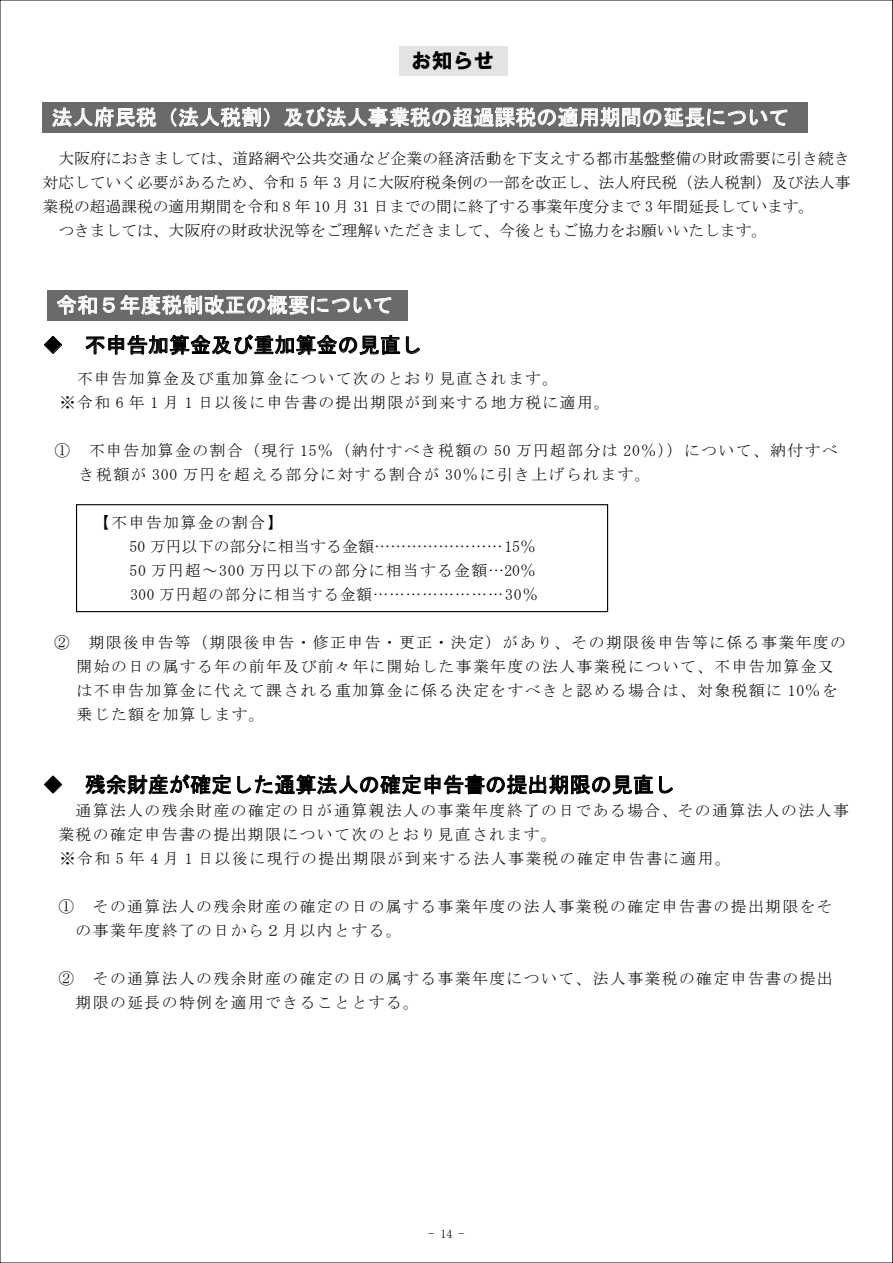
<style>
.page{position:relative;width:893px;height:1263px;background:#fff}
.page>*{position:absolute;margin:0;border:0;box-sizing:border-box;transform-origin:0 0}
.t1{font:21px "MS Gothic";letter-spacing:.005em;color:#fff}
.t2{font:21px "MS Gothic";letter-spacing:.005em;color:#000}
.t3{font:21px "HG Soei Kakugothic UB";color:#000}
.t4{font:15.75px/24px "MS Mincho";letter-spacing:.09em;color:#000}
.t5{font:15.75px "MS Mincho";color:#000}
.t6{font:15.75px "MS Mincho";letter-spacing:.005em;color:#000}
.t7{font:12px "MS Mincho";color:#000}
.s1{font-family:"MS Mincho"}
</style>
<div class="page">
<div style="left:43px;top:102px;width:765px;height:31px;background:#6b6a6a"></div>
<svg style="left:52px;top:107px;width:104px;height:20px"></svg>
<svg style="left:171px;top:107px;width:98px;height:20px"></svg>
<svg style="left:284px;top:107px;width:503px;height:21px"></svg>
<svg style="left:44px;top:336px;width:18px;height:18px"></svg>
<svg style="left:85px;top:334px;width:315px;height:21px"></svg>
<svg style="left:406px;top:336px;width:14px;height:18px"></svg>
<svg style="left:44px;top:775px;width:18px;height:19px"></svg>
<svg style="left:85px;top:774px;width:146px;height:21px"></svg>
<svg style="left:237px;top:774px;width:416px;height:21px"></svg>
<svg style="left:659px;top:776px;width:14px;height:17px"></svg>
<div style="left:399px;top:46px;width:108px;height:30px;background:#e2e3e3"></div>
<div style="left:47px;top:290px;width:360px;height:31px;background:#6b6a6a"></div>
<svg style="left:57px;top:295px;width:40px;height:20px"></svg>
<svg style="left:103px;top:295px;width:288px;height:20px"></svg>
<div style="left:76px;top:504px;width:532px;height:108px;border:1px solid #000"></div>
<svg style="left:892px;top:0;width:1px;height:1263px"></svg>
<h1 class="t3" style="left:411px;top:50px;width:85px">お知らせ</h1>
<h1 class="t1" style="left:52px;top:107px;width:739px">法人府民税（法人税割）及び法人事業税の超過課税の適用期間の延長について</h1>
<p class="t6" style="left:58px;top:151px;width:793px">大阪府におきましては、道路網や公共交通など企業の経済活動を下支えする都市基盤整備の財政需要に引き続き</p>
<p class="t5" style="left:43px;top:175px;width:809px">対応していく必要があるため、令和 5 年 3 月に大阪府税条例の一部を改正し、法人府民税（法人税割）及び法人事</p>
<p class="t5" style="left:43px;top:199px;width:773px">業税の超過課税の適用期間を令和 8 年 10 月 31 日までの間に終了する事業年度分まで 3 年間延長しています。</p>
<p class="t5" style="left:58px;top:223px;width:710px">つきましては、大阪府の財政状況等をご理解いただきまして、今後ともご協力をお願いいたします。</p>
<h1 class="t1" style="left:56px;top:294px;width:339px">令和５年度税制改正の概要について</h1>
<h1 class="t2" style="left:43px;top:334px;width:381px"><span class="s1">◆</span> 不申告加算金及び重加算金の見直し</h1>
<p class="t4" style="left:60px;top:366px;width:552px;text-indent:17px">不申告加算金及び重加算金について次のとおり見直されます。<br>※令和 6 年 1 月 1 日以後に申告書の提出期限が到来する地方税に適用。</p>
<p class="t4" style="left:79px;top:438px;width:760px;text-indent:-24px">① 不申告加算金の割合（現行 15％（納付すべき税額の 50 万円超部分は 20％））について、納付すべき税額が 300 万円を超える部分に対する割合が 30％に引き上げられます。</p>
<p class="t4" style="left:130px;top:510px;width:410px;text-indent:-35px">【不申告加算金の割合】<br>50 万円以下の部分に相当する金額……………………15％<br>50 万円超～300 万円以下の部分に相当する金額…20％<br>300 万円超の部分に相当する金額……………………30％</p>
<p class="t4" style="left:77px;top:630px;width:771px;text-indent:-22px">② 期限後申告等（期限後申告・修正申告・更正・決定）があり、その期限後申告等に係る事業年度の開始の日の属する年の前年及び前々年に開始した事業年度の法人事業税について、不申告加算金又は不申告加算金に代えて課される重加算金に係る決定をすべきと認める場合は、対象税額に 10％を乗じた額を加算します。</p>
<h1 class="t2" style="left:43px;top:774px;width:634px"><span class="s1">◆</span> 残余財産が確定した通算法人の確定申告書の提出期限の見直し</h1>
<p class="t4" style="left:58px;top:798px;width:792px;text-indent:17px">通算法人の残余財産の確定の日が通算親法人の事業年度終了の日である場合、その通算法人の法人事業税の確定申告書の提出期限について次のとおり見直されます。<br>※令和 5 年 4 月 1 日以後に現行の提出期限が到来する法人事業税の確定申告書に適用。</p>
<p class="t4" style="left:76px;top:894px;width:758px;text-indent:-17px">① その通算法人の残余財産の確定の日の属する事業年度の法人事業税の確定申告書の提出期限をその事業年度終了の日から２月以内とする。</p>
<p class="t4" style="left:76px;top:966px;width:758px;text-indent:-17px">② その通算法人の残余財産の確定の日の属する事業年度について、法人事業税の確定申告書の提出期限の延長の特例を適用できることとする。</p>
<p class="t7" style="left:429px;top:1228px;width:38px">- 14 -</p>
</div>
